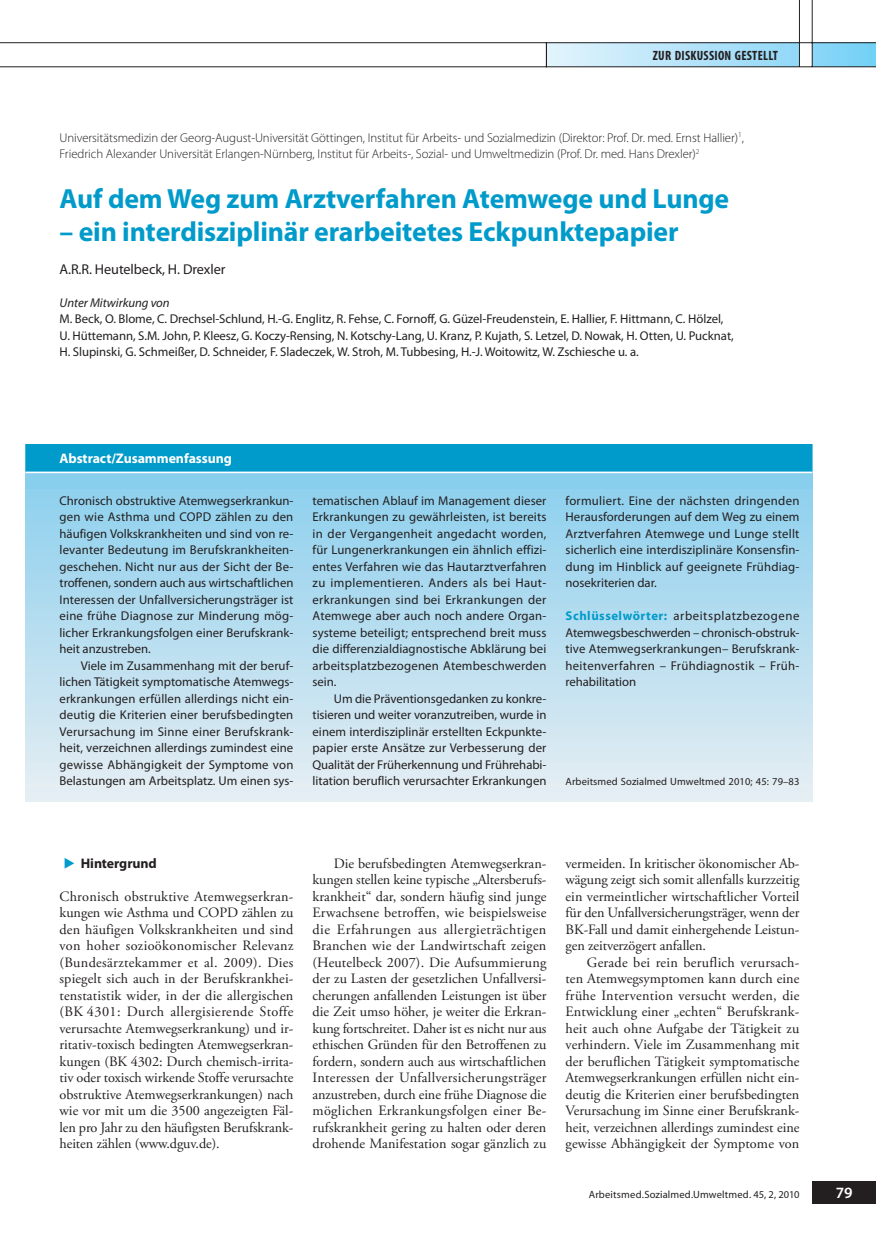
<style>
.page{position:relative;width:876px;height:1242px;background:#fff}
.page>*{position:absolute;margin:0;border:0;box-sizing:border-box;transform-origin:0 0}
.t1{font:700 27.75px "Myriad Pro";letter-spacing:-.005em;color:#009bca}
.t2{font:600 15.75px "Myriad Pro";color:#fff}
.t3{font:14.25px/16.5px "Adobe Garamond Pro";letter-spacing:-.005em;color:#231f20;text-align:justify}
.t4{font:14.25px "Myriad Pro";letter-spacing:-.005em;color:#231f20}
.t5{font:700 13.8px "Myriad Pro";letter-spacing:-.005em;color:#fff}
.t6{font:700 13.8px "Myriad Pro";letter-spacing:-.005em;color:#231f20}
.t7{font:700 condensed 13.5px "Myriad Pro";letter-spacing:.02em;color:#231f20}
.t8{font:12.75px/16.5px "Myriad Pro";letter-spacing:-.005em;color:#231f20;text-align:justify}
.t9{font:300 12.75px/16.5px "Myriad Pro";letter-spacing:-.005em;color:#231f20}
.t10{font:italic 12.75px "Myriad Pro";letter-spacing:-.005em;color:#231f20}
.t11{font:10.5px "Myriad Pro";letter-spacing:.01em;color:#231f20}
.s1{font-weight:700;color:#009bca}
</style>
<div class="page">
<div style="left:812px;top:1181px;width:64px;height:22px;background:#231f20"></div>
<svg style="left:0;top:0;width:876px;height:67px"></svg>
<div style="left:26px;top:472px;width:786px;height:330px;background:linear-gradient(to bottom,#8aceed,#e6eef3)"></div>
<div style="left:26px;top:444px;width:786px;height:44px;background:linear-gradient(to right,#88cfed,#88cfed)"></div>
<div style="left:26px;top:444px;width:786px;height:28px;background:#009bca"></div>
<hr style="left:26px;top:472px;width:786px;height:1px;background:#fff">
<p class="t7" style="left:653px;top:50px;width:127px">ZUR DISKUSSION GESTELLT</p>
<p class="t9" style="left:60px;top:130px;width:686px">Universitätsmedizin der Georg-August-Universität Göttingen, Institut für Arbeits- und Sozialmedizin (Direktor: Prof. Dr. med. Ernst Hallier)<sup>1</sup>,<br>Friedrich Alexander Universität Erlangen-Nürnberg, Institut für Arbeits-, Sozial- und Umweltmedizin (Prof. Dr. med. Hans Drexler)<sup>2</sup></p>
<h1 class="t1" style="left:60px;top:188px;width:671px">Auf dem Weg zum Arztverfahren Atemwege und Lunge</h1>
<h1 class="t1" style="left:60px;top:221px;width:621px">– ein interdisziplinär erarbeitetes Eckpunktepapier</h1>
<p class="t4" style="left:60px;top:263px;width:167px">A.R.R. Heutelbeck, H. Drexler</p>
<p class="t10" style="left:60px;top:297px;width:112px">Unter Mitwirkung von</p>
<p class="t8" style="left:60px;top:311px;width:676px;text-align:left">M. Beck, O. Blome, C. Drechsel-Schlund, H.-G. Englitz, R. Fehse, C. Fornoff, G. Güzel-Freudenstein, E. Hallier, F. Hittmann, C. Hölzel,<br>U. Hüttemann, S.M. John, P. Kleesz, G. Koczy-Rensing, N. Kotschy-Lang, U. Kranz, P. Kujath, S. Letzel, D. Nowak, H. Otten, U. Pucknat,<br>H. Slupinski, G. Schmeißer, D. Schneider, F. Sladeczek, W. Stroh, M. Tubbesing, H.-J. Woitowitz, W. Zschiesche u. a.</p>
<p class="t5" style="left:60px;top:453px;width:174px">Abstract/Zusammenfassung</p>
<p class="t8" style="left:60px;top:493px;width:235px">Chronisch obstruktive Atemwegserkrankun&shy;gen wie Asthma und COPD zählen zu den häufigen Volkskrankheiten und sind von re&shy;levanter Bedeutung im Berufskrankheiten&shy;geschehen. Nicht nur aus der Sicht der Be&shy;troffenen, sondern auch aus wirtschaftlichen Interessen der Unfallversicherungsträger ist eine frühe Diagnose zur Minderung mög&shy;licher Erkrankungsfolgen einer Berufskrank&shy;heit anzustreben.</p>
<p class="t8" style="left:60px;top:658px;width:235px;text-indent:21px">Viele im Zusammenhang mit der beruf&shy;lichen Tätigkeit symptomatische Atemwegs&shy;erkrankungen erfüllen allerdings nicht ein&shy;deutig die Kriterien einer berufsbedingten Verursachung im Sinne einer Berufskrank&shy;heit, verzeichnen allerdings zumindest eine gewisse Abhängigkeit der Symptome von Belastungen am Arbeitsplatz. Um einen sys-</p>
<p class="t8" style="left:313px;top:493px;width:235px">tematischen Ablauf im Management dieser Erkrankungen zu gewährleisten, ist bereits in der Vergangenheit angedacht worden, für Lungenerkrankungen ein ähnlich effizi&shy;entes Verfahren wie das Hautarztverfahren zu implementieren. Anders als bei Haut&shy;erkrankungen sind bei Erkrankungen der Atemwege aber auch noch andere Organ&shy;systeme beteiligt; entsprechend breit muss die differenzialdiagnostische Abklärung bei arbeitsplatzbezogenen Atembeschwerden sein.</p>
<p class="t8" style="left:313px;top:691px;width:235px;text-indent:21px">Um die Präventionsgedanken zu konkre&shy;tisieren und weiter voranzutreiben, wurde in einem interdisziplinär erstellten Eckpunkte&shy;papier erste Ansätze zur Verbesserung der Qualität der Früherkennung und Frührehabi&shy;litation beruflich verursachter Erkrankungen</p>
<p class="t8" style="left:566px;top:493px;width:235px">formuliert. Eine der nächsten dringenden Herausforderungen auf dem Weg zu einem Arztverfahren Atemwege und Lunge stellt sicherlich eine interdisziplinäre Konsensfin&shy;dung im Hinblick auf geeignete Frühdiag&shy;nosekriterien dar.</p>
<p class="t8" style="left:566px;top:608px;width:235px"><span class="s1">Schlüsselwörter:</span> arbeitsplatzbezogene Atemwegsbeschwerden – chronisch-obstruk&shy;tive Atemwegserkrankungen– Berufskrank&shy;heitenverfahren – Frühdiagnostik – Früh&shy;rehabilitation</p>
<p class="t11" style="left:566px;top:778px;width:235px">Arbeitsmed Sozialmed Umweltmed 2010; 45: 79–83</p>
<p class="t6" style="left:81px;top:858px;width:78px">Hintergrund</p>
<p class="t3" style="left:60px;top:889px;width:235px">Chronisch obstruktive Atemwegserkran&shy;kungen wie Asthma und COPD zählen zu den häufigen Volkskrankheiten und sind von hoher sozioökonomischer Relevanz (Bundesärztekammer et al. 2009). Dies spiegelt sich auch in der Berufskrankhei&shy;tenstatistik wider, in der die allergischen (BK 4301: Durch allergisierende Stoffe verursachte Atemwegserkrankung) und ir&shy;ritativ-toxisch bedingten Atemwegserkran&shy;kungen (BK 4302: Durch chemisch-irrita&shy;tiv oder toxisch wirkende Stoffe verursachte obstruktive Atemwegserkrankungen) nach wie vor mit um die 3500 angezeigten Fäl&shy;len pro Jahr zu den häufigsten Berufskrank&shy;heiten zählen (www.dguv.de).</p>
<p class="t3" style="left:313px;top:856px;width:235px;text-indent:21px">Die berufsbedingten Atemwegserkran&shy;kungen stellen keine typische „Altersberufs&shy;krankheit“ dar, sondern häufig sind junge Erwachsene betroffen, wie beispielsweise die Erfahrungen aus allergieträchtigen Branchen wie der Landwirtschaft zeigen (Heutelbeck 2007). Die Aufsummierung der zu Lasten der gesetzlichen Unfallversi&shy;cherungen anfallenden Leistungen ist über die Zeit umso höher, je weiter die Erkran&shy;kung fortschreitet. Daher ist es nicht nur aus ethischen Gründen für den Betroffenen zu fordern, sondern auch aus wirtschaftlichen Interessen der Unfallversicherungsträger anzustreben, durch eine frühe Diagnose die möglichen Erkrankungsfolgen einer Be&shy;rufskrankheit gering zu halten oder deren drohende Manifestation sogar gänzlich zu</p>
<p class="t3" style="left:566px;top:856px;width:235px">vermeiden. In kritischer ökonomischer Ab&shy;wägung zeigt sich somit allenfalls kurzzeitig ein vermeintlicher wirtschaftlicher Vorteil für den Unfallversicherungsträger, wenn der BK-Fall und damit einhergehende Leistun&shy;gen zeitverzögert anfallen.</p>
<p class="t3" style="left:566px;top:955px;width:235px;text-indent:21px">Gerade bei rein beruflich verursach&shy;ten Atemwegsymptomen kann durch eine frühe Intervention versucht werden, die Entwicklung einer „echten“ Berufskrank&shy;heit auch ohne Aufgabe der Tätigkeit zu verhindern. Viele im Zusammenhang mit der beruflichen Tätigkeit symptomatische Atemwegserkrankungen erfüllen nicht ein&shy;deutig die Kriterien einer berufsbedingten Verursachung im Sinne einer Berufskrank&shy;heit, verzeichnen allerdings zumindest eine gewisse Abhängigkeit der Symptome von</p>
<p class="t11" style="left:589px;top:1190px;width:212px">Arbeitsmed.Sozialmed.Umweltmed. 45, 2, 2010</p>
<p class="t2" style="left:836px;top:1186px;width:18px">79</p>
</div>
